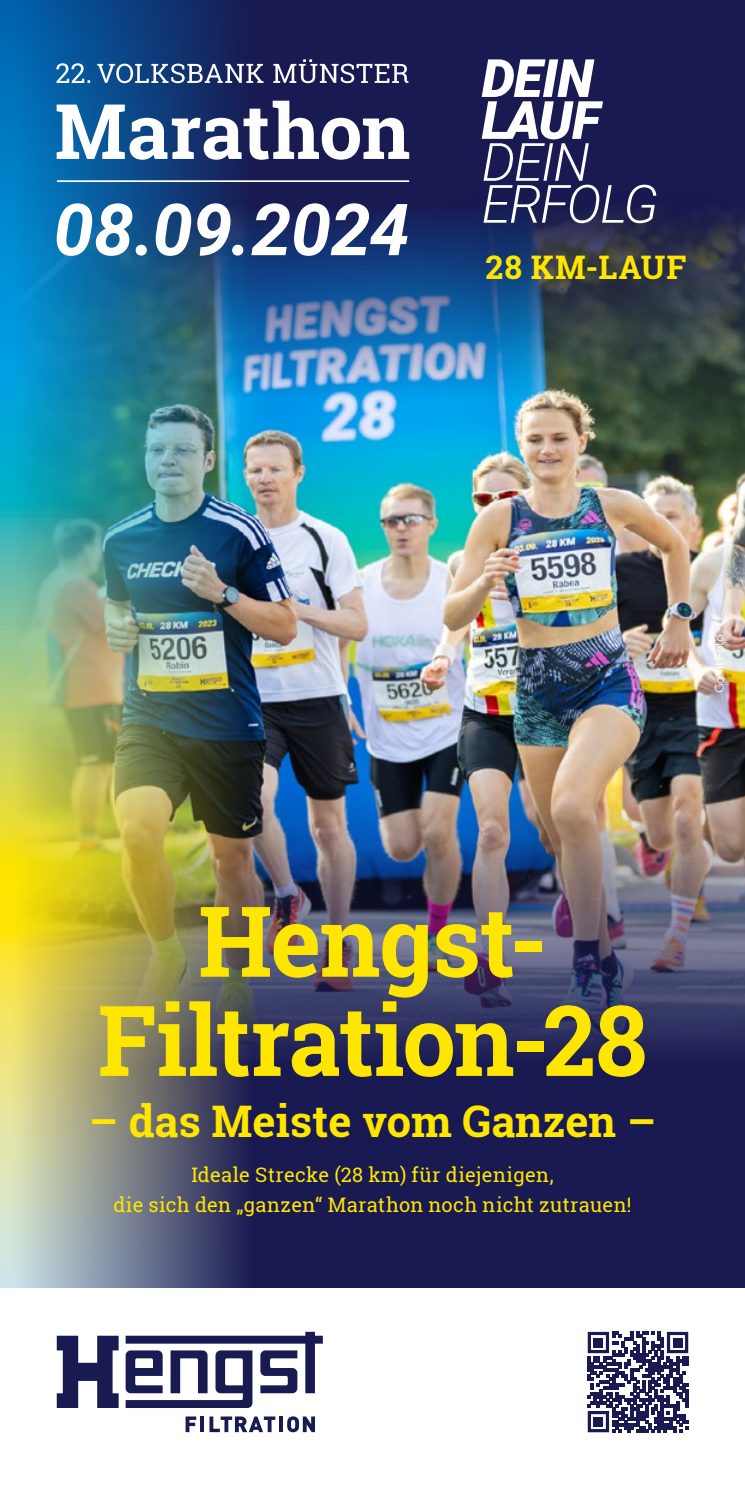
<style>
.page{position:relative;width:745px;height:1489px;background:#fff}
.page>*{position:absolute;margin:0;border:0;box-sizing:border-box;transform-origin:0 0}
.t1{font:700 98px/99.2px "Roboto Slab";letter-spacing:-.015em;color:#ffe600;text-align:center}
.t2{font:italic 700 71.75px "Roboto";letter-spacing:-.01em;color:#fff}
.t3{font:italic 300 52.75px/42px "Roboto";letter-spacing:-.035em;color:#fff}
.t4{font:italic 900 52.75px/42px "Roboto";letter-spacing:-.02em;color:#fff}
.t5{font:700 43.5px "Roboto Slab";color:#ffe600}
.t6{font:700 32.5px "Roboto Slab";letter-spacing:.03em;color:#ffe600}
.t7{font:20px/30px "Roboto Slab";letter-spacing:.015em;color:#ffe600;text-align:center}
.t8{font:12.5px "Museo Sans 300";letter-spacing:-.02em;color:#fff}
</style>
<div class="page">
<img style="left:250px;top:397px;width:494px;height:391px">
<img style="left:250px;top:788px;width:494px;height:500px">
<svg style="left:250px;top:0;width:494px;height:397px;background:#233569"></svg>
<img style="left:0;top:0;width:250px;height:1288px">
<svg style="left:57px;top:1335px;width:62px;height:72px"></svg>
<svg style="left:125px;top:1331px;width:197px;height:76px"></svg>
<svg style="left:185px;top:1416px;width:11px;height:15px"></svg>
<hr style="left:200px;top:1416px;width:4px;height:15px;background:#191a51">
<svg style="left:209px;top:1416px;width:66px;height:15px"></svg>
<hr style="left:279px;top:1416px;width:4px;height:15px;background:#191a51">
<svg style="left:287px;top:1416px;width:28px;height:15px"></svg>
<svg style="left:587px;top:1331px;width:100px;height:100px"></svg>
<div style="left:593px;top:1337px;width:9px;height:9px;background:#191a51"></div>
<div style="left:672px;top:1337px;width:9px;height:9px;background:#191a51"></div>
<div style="left:593px;top:1416px;width:9px;height:9px;background:#191a51"></div>
<div style="left:422px;top:185px;width:322px;height:164px;background:#000;opacity:.75"></div>
<hr style="left:57px;top:180px;width:352px;height:2px;background:#fff">
<svg style="left:97px;top:59px;width:311px;height:24px"></svg>
<svg style="left:57px;top:101px;width:352px;height:59px"></svg>
<svg style="left:56px;top:63px;width:34px;height:20px"></svg>
<h2 class="t2" style="left:54px;top:179px;width:357px">08.09.2024</h2>
<h3 class="t4" style="left:481px;top:55px;width:120px">DEIN<br>LAUF</h3>
<h3 class="t3" style="left:481px;top:139px;width:178px">DEIN<br>ERFOLG</h3>
<h3 class="t6" style="left:485px;top:244px;width:202px">28 KM-LAUF</h3>
<p class="t8" style="left:712px;top:692px;width:60px;rotate:-90deg">Go4it.Foto</p>
<h1 class="t1" style="left:98px;top:890px;width:550px">Hengst-<br>Filtration-28</h1>
<h3 class="t5" style="left:89px;top:1090px;width:568px">– das Meiste vom Ganzen –</h3>
<p class="t7" style="left:113px;top:1159px;width:519px">Ideale Strecke (28 km) für diejenigen,<br>die sich den „ganzen“ Marathon noch nicht zutrauen!</p>
</div>
